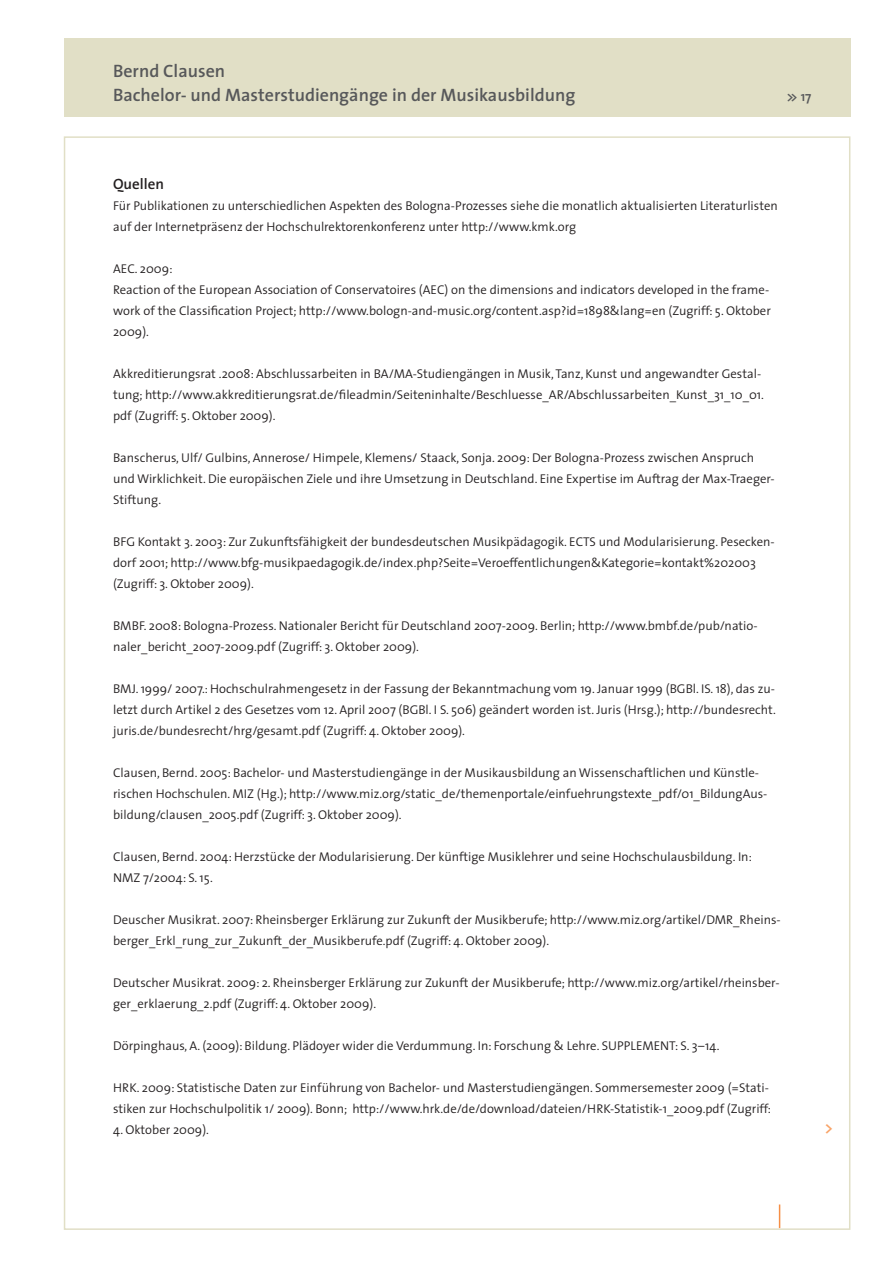
<style>
.page{position:relative;width:893px;height:1263px;background:#fff}
.page>*{position:absolute;margin:0;border:0;box-sizing:border-box;transform-origin:0 0}
.t1{font:600 18px/24px "The Sans";color:#57585a}
.t2{font:600 16.5px "The Sans";color:#f9a367}
.t3{font:600 15px "The Sans";color:#231f20}
.t4{font:600 13.5px "The Sans";color:#57585a}
.t5{font:300 12.75px/21px "The Sans";color:#231f20}
</style>
<div class="page">
<svg style="left:779px;top:1204px;width:1px;height:24px"></svg>
<div style="left:64px;top:38px;width:786px;height:79px;background:#e1dfc6"></div>
<h1 class="t1" style="left:113px;top:59px;width:399px">P ter Wicke<br>Populäre Musik in d B ndesrepublik Deutschland</h1>
<h1 class="t1" style="left:113px;top:59px;width:464px">Bernd Clausen<br>Bachelor- und Masterstudiengänge in der Musikausbildung</h1>
<p class="t4" style="left:787px;top:88px;width:26px">&gt;&gt; 17</p>
<p class="t4" style="left:801px;top:88px;width:21px">017</p>
<p class="t3" style="left:113px;top:174px;width:52px">Quellen</p>
<p class="t5" style="left:113px;top:195px;width:666px">Für Publikationen zu unterschiedlichen Aspekten des Bologna-Prozesses siehe die monatlich aktualisierten Literaturlisten auf der Internetpräsenz der Hochschulrektorenkonferenz unter http://www.kmk.org</p>
<p class="t5" style="left:113px;top:258px;width:659px">AEC. 2009:<br>Reaction of the European Association of Conservatoires (AEC) on the dimensions and indicators developed in the frame&shy;work of the Classification Project; http://www.bologn-and-music.org/content.asp?id=1898&amp;lang=en (Zugriff: 5. Oktober 2009).</p>
<p class="t5" style="left:113px;top:363px;width:652px">Akkreditierungsrat .2008: Abschlussarbeiten in BA/MA-Studiengängen in Musik, Tanz, Kunst und angewandter Gestal&shy;tung; http://www.akkreditierungsrat.de/fileadmin/Seiteninhalte/Beschluesse_AR/Abschlussarbeiten_Kunst_31_10_01. pdf (Zugriff: 5. Oktober 2009).</p>
<p class="t5" style="left:113px;top:447px;width:663px">Banscherus, Ulf/ Gulbins, Annerose/ Himpele, Klemens/ Staack, Sonja. 2009: Der Bologna-Prozess zwischen Anspruch und Wirklichkeit. Die europäischen Ziele und ihre Umsetzung in Deutschland. Eine Expertise im Auftrag der Max-Traeger-<br>Stiftung.</p>
<p class="t5" style="left:113px;top:531px;width:663px">BFG Kontakt 3. 2003: Zur Zukunftsfähigkeit der bundesdeutschen Musikpädagogik. ECTS und Modularisierung. Pesecken&shy;dorf 2001; http://www.bfg-musikpaedagogik.de/index.php?Seite=Veroeffentlichungen&amp;Kategorie=kontakt%202003 (Zugriff: 3. Oktober 2009).</p>
<p class="t5" style="left:113px;top:615px;width:646px">BMBF. 2008: Bologna-Prozess. Nationaler Bericht für Deutschland 2007-2009. Berlin; http://www.bmbf.de/pub/natio&shy;naler_bericht_2007-2009.pdf (Zugriff: 3. Oktober 2009).</p>
<p class="t5" style="left:113px;top:678px;width:664px;text-align:justify">BMJ. 1999/ 2007.: Hochschulrahmengesetz in der Fassung der Bekanntmachung vom 19. Januar 1999 (BGBl. IS. 18), das zu&shy;letzt durch Artikel 2 des Gesetzes vom 12. April 2007 (BGBl. I S. 506) geändert worden ist. Juris (Hrsg.); http://bundesrecht. juris.de/bundesrecht/hrg/gesamt.pdf (Zugriff: 4. Oktober 2009).</p>
<p class="t5" style="left:113px;top:762px;width:656px">Clausen, Bernd. 2005: Bachelor- und Masterstudiengänge in der Musikausbildung an Wissenschaftlichen und Künstle&shy;rischen Hochschulen. MIZ (Hg.); http://www.miz.org/static_de/themenportale/einfuehrungstexte_pdf/01_BildungAus&shy;bildung/clausen_2005.pdf (Zugriff: 3. Oktober 2009).</p>
<p class="t5" style="left:113px;top:846px;width:640px">Clausen, Bernd. 2004: Herzstücke der Modularisierung. Der künftige Musiklehrer und seine Hochschulausbildung. In:<br>NMZ 7/2004: S. 15.</p>
<p class="t5" style="left:113px;top:909px;width:669px">Deuscher Musikrat. 2007: Rheinsberger Erklärung zur Zukunft der Musikberufe; http://www.miz.org/artikel/DMR_Rheins&shy;berger_Erkl_rung_zur_Zukunft_der_Musikberufe.pdf (Zugriff: 4. Oktober 2009).</p>
<p class="t5" style="left:113px;top:972px;width:668px">Deutscher Musikrat. 2009: 2. Rheinsberger Erklärung zur Zukunft der Musikberufe; http://www.miz.org/artikel/rheinsber&shy;ger_erklaerung_2.pdf (Zugriff: 4. Oktober 2009).</p>
<p class="t5" style="left:113px;top:1035px;width:608px">Dörpinghaus, A. (2009): Bildung. Plädoyer wider die Verdummung. In: Forschung &amp; Lehre. SUPPLEMENT: S. 3–14.</p>
<p class="t5" style="left:113px;top:1077px;width:659px">HRK. 2009: Statistische Daten zur Einführung von Bachelor- und Masterstudiengängen. Sommersemester 2009 (=Stati&shy;stiken zur Hochschulpolitik 1/ 2009). Bonn; http://www.hrk.de/de/download/dateien/HRK-Statistik-1_2009.pdf (Zugriff:</p>
<p class="t5" style="left:113px;top:1119px;width:97px">4. Oktober 2009).</p>
<p class="t2" style="left:825px;top:1117px;width:10px">&gt;</p>
</div>
